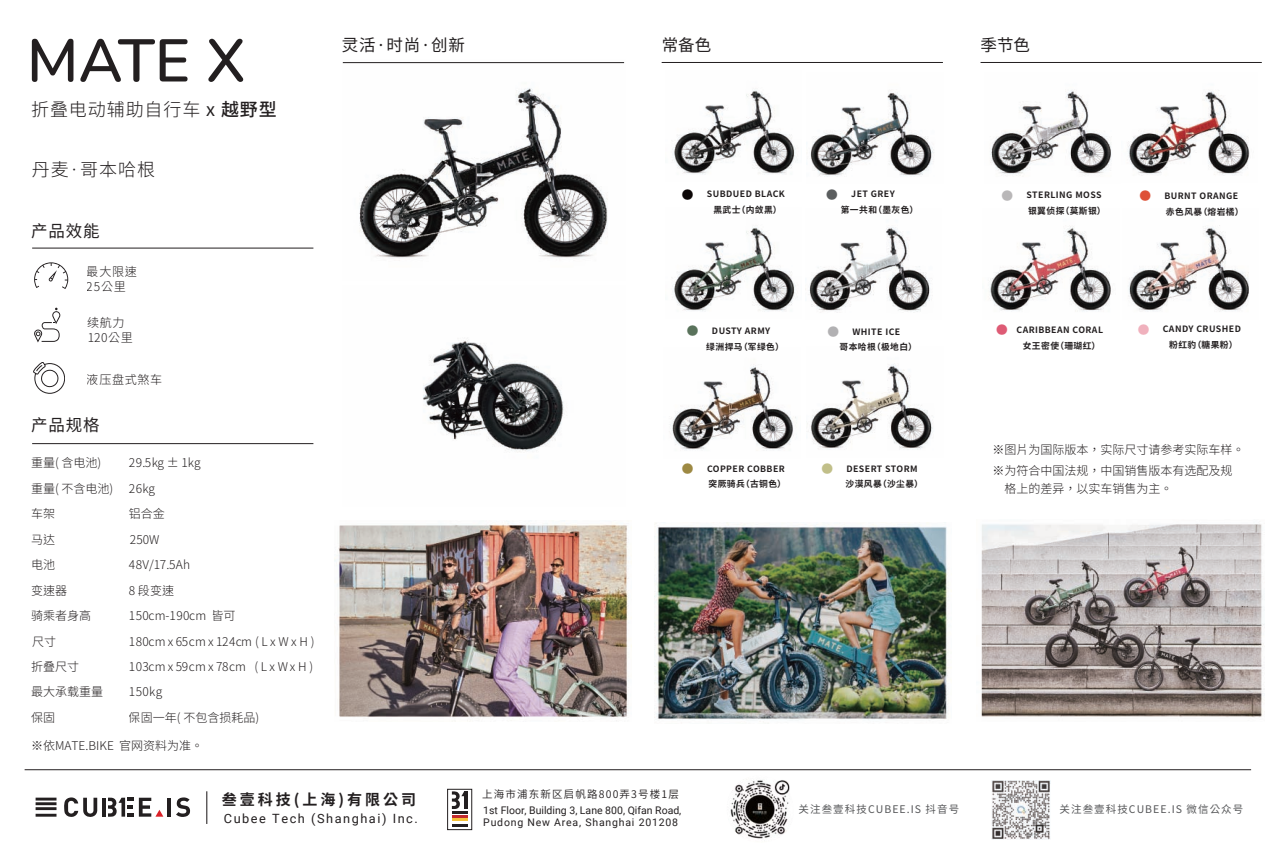
<style>
.page{position:relative;width:1285px;height:859px;background:#fff}
.page>*{position:absolute;margin:0;border:0;box-sizing:border-box;transform-origin:0 0}
.t1{font:600 60px "Nunito";color:#231f20}
.t2{font:300 18px "Noto Sans CJ Ktc";letter-spacing:.05em;color:#231f20}
.t3{font:16.5px "Noto Sans CJ Ktc";letter-spacing:.05em;color:#231f20}
.t4{font:700 15px "Noto Sans CJ Ktc";letter-spacing:.2em;color:#231f20}
.t5{font:12.75px "Roboto";letter-spacing:.12em;color:#231f20}
.t6{font:300 12.15px/25.3px "Noto Sans CJ Ktc";color:#231f20}
.t7{font:300 12.15px "Noto Sans CJ Ktc";letter-spacing:.02em;color:#231f20}
.t8{font:300 12.15px/14.9px "Noto Sans CJ Ktc";letter-spacing:.05em;color:#231f20}
.t9{font:10.5px "Roboto";color:#231f20}
.t10{font:10.5px "Noto Sans CJ Ktc";letter-spacing:.1em;color:#57585a}
.t11{font:10.5px "Roboto";letter-spacing:.075em;color:#231f20}
.t12{font:600 10.5px "Noto Sans CJ Ktc";letter-spacing:.11em;color:#231f20}
.t13{font:700 8.7px/15.6px "Noto Sans CJ Ktc";letter-spacing:.05em;color:#231f20}
.s1{font-weight:400}
.s2{font-weight:500}
.s3{font-weight:500;font-size:11.7px;color:#0c0707}
.s4{font-weight:500;font-size:11.7px;color:#5b5e5f}
.s5{font-weight:500;font-size:11.7px;color:#b9b7b8}
.s6{font-weight:500;font-size:11.7px;color:#de5137}
.s7{font-weight:500;font-size:11.7px;color:#59725b}
.s8{font-weight:500;font-size:11.7px;color:#b2b1b3}
.s9{font-weight:500;font-size:11.7px;color:#9d8943}
.s10{font-weight:500;font-size:11.7px;color:#c1bf89}
.s11{font-weight:500;font-size:11.7px;color:#de5b75}
.s12{font-weight:500;font-size:11.7px;color:#f0b1bd}
</style>
<div class="page">
<img style="left:672px;top:227px;width:124px;height:84px">
<img style="left:805px;top:227px;width:125px;height:86px">
<img style="left:670px;top:364px;width:126px;height:87px">
<img style="left:807px;top:363px;width:126px;height:87px">
<img style="left:990px;top:90px;width:260px;height:85px">
<img style="left:989px;top:226px;width:122px;height:85px">
<img style="left:1128px;top:225px;width:121px;height:87px">
<img style="left:343px;top:62px;width:282px;height:196px">
<img style="left:423px;top:340px;width:141px;height:112px">
<img style="left:334px;top:523px;width:295px;height:198px">
<img style="left:654px;top:522px;width:295px;height:200px">
<img style="left:981px;top:524px;width:282px;height:193px">
<img style="left:672px;top:90px;width:124px;height:84px">
<img style="left:810px;top:90px;width:124px;height:87px">
<hr style="left:25px;top:769px;width:1225px;height:1px;background:#231f20">
<svg style="left:34px;top:262px;width:34px;height:27px"></svg>
<svg style="left:34px;top:308px;width:26px;height:34px"></svg>
<svg style="left:33px;top:362px;width:32px;height:32px"></svg>
<hr style="left:32px;top:443px;width:281px;height:1px;background:#231f20">
<hr style="left:32px;top:248px;width:281px;height:1px;background:#231f20">
<hr style="left:661px;top:62px;width:281px;height:1px;background:#231f20">
<hr style="left:980px;top:62px;width:281px;height:1px;background:#231f20">
<hr style="left:343px;top:62px;width:281px;height:1px;background:#231f20">
<svg style="left:176px;top:797px;width:14px;height:20px"></svg>
<svg style="left:36px;top:798px;width:20px;height:2px"></svg>
<hr style="left:36px;top:802px;width:20px;height:3px;background:#231f20">
<svg style="left:36px;top:807px;width:20px;height:10px"></svg>
<svg style="left:64px;top:797px;width:33px;height:20px"></svg>
<hr style="left:102px;top:798px;width:4px;height:19px;background:#231f20">
<hr style="left:167px;top:798px;width:4px;height:19px;background:#231f20">
<svg style="left:108px;top:797px;width:55px;height:20px"></svg>
<hr style="left:206px;top:791px;width:1px;height:33px;background:#231f20">
<div style="left:447px;top:789px;width:25px;height:41px;border:1px solid #231f20"></div>
<svg style="left:452px;top:791px;width:15px;height:35px"></svg>
<hr style="left:464px;top:791px;width:3px;height:18px;background:#231f20">
<img style="left:991px;top:780px;width:59px;height:60px">
<img style="left:730px;top:780px;width:60px;height:59px">
<p class="t1" style="left:27px;top:18px;width:220px">MATE X</p>
<p class="t2" style="left:31px;top:100px;width:247px">折叠电动辅助自行车 <span class="s1">x</span> <span class="s2">越野型</span></p>
<p class="t2" style="left:32px;top:159px;width:125px">丹麦·哥本哈根</p>
<p class="t3" style="left:31px;top:222px;width:70px">产品效能</p>
<h3 class="t8" style="left:87px;top:264px;width:52px">最大限速<br>25公里</h3>
<h3 class="t8" style="left:87px;top:315px;width:47px">续航力<br>120公里</h3>
<h3 class="t6" style="left:87px;top:367px;width:77px">液压盘式煞车</h3>
<p class="t3" style="left:31px;top:416px;width:70px">产品规格</p>
<p class="t6" style="left:31px;top:450px;width:72px">重量( 含电池)</p>
<p class="t6" style="left:129px;top:450px;width:73px">29.5kg ± 1kg</p>
<p class="t6" style="left:31px;top:476px;width:84px">重量( 不含电池)</p>
<p class="t6" style="left:129px;top:476px;width:27px">26kg</p>
<p class="t6" style="left:31px;top:501px;width:25px">车架</p>
<p class="t6" style="left:129px;top:501px;width:37px">铝合金</p>
<p class="t6" style="left:31px;top:527px;width:25px">马达</p>
<p class="t6" style="left:130px;top:527px;width:31px">250W</p>
<p class="t6" style="left:31px;top:552px;width:25px">电池</p>
<p class="t6" style="left:129px;top:552px;width:63px">48V/17.5Ah</p>
<p class="t6" style="left:31px;top:578px;width:37px">变速器</p>
<p class="t6" style="left:32px;top:629px;width:25px">尺寸</p>
<p class="t7" style="left:129px;top:634px;width:187px">180cm x 65cm x 124cm ( L x W x H )</p>
<p class="t6" style="left:31px;top:654px;width:49px">折叠尺寸</p>
<p class="t7" style="left:129px;top:660px;width:186px">103cm x 59cm x 78cm ( L x W x H )</p>
<p class="t6" style="left:129px;top:578px;width:47px">8 段变速</p>
<p class="t6" style="left:31px;top:603px;width:62px">骑乘者身高</p>
<p class="t7" style="left:129px;top:609px;width:108px">150cm-190cm 皆可</p>
<p class="t6" style="left:31px;top:679px;width:74px">最大承载重量保固</p>
<p class="t6" style="left:31px;top:733px;width:174px">※依MATE.BIKE 官网资料为准。</p>
<p class="t6" style="left:129px;top:679px;width:132px">150kg<br>保固一年( 不包含损耗品)</p>
<p class="t3" style="left:342px;top:36px;width:125px">灵活·时尚·创新</p>
<p class="t3" style="left:661px;top:36px;width:51px">常备色</p>
<p class="t3" style="left:980px;top:36px;width:51px">季节色</p>
<p class="t13" style="left:713px;top:186px;width:73px;text-indent:-31px"><span class="s3">●</span> SUBDUED BLACK黑武士（内敛黑）</p>
<p class="t13" style="left:840px;top:186px;width:79px;text-indent:-15px"><span class="s4">●</span> JET GREY<br>第一共和（墨灰色）</p>
<p class="t13" style="left:1027px;top:187px;width:79px;text-indent:-27px"><span class="s5">●</span> STERLING MOSS银翼侦探（莫斯银）</p>
<p class="t13" style="left:1165px;top:188px;width:79px;text-indent:-27px"><span class="s6">●</span> BURNT ORANGE赤色风暴（熔岩橘）</p>
<p class="t13" style="left:706px;top:323px;width:79px;text-indent:-19px"><span class="s7">●</span> DUSTY ARMY<br>绿洲捍马（军绿色）</p>
<p class="t13" style="left:839px;top:324px;width:79px;text-indent:-12px"><span class="s8">●　</span>WHITE ICE<br>哥本哈根（极地白）</p>
<p class="t13" style="left:681px;top:461px;width:106px;text-align:right"><span class="s9">●</span> COPPER COBBER突厥骑兵（古铜色）</p>
<p class="t13" style="left:845px;top:461px;width:79px;text-indent:-24px"><span class="s10">●</span> DESERT STORM沙漠风暴（沙尘暴）</p>
<p class="t13" style="left:1022px;top:322px;width:82px;text-indent:-27px"><span class="s11">●</span> CARIBBEAN CORAL女王密使（珊瑚红）</p>
<p class="t13" style="left:1168px;top:321px;width:73px;text-indent:-31px"><span class="s12">●</span> CANDY CRUSHED粉红豹（糖果粉）</p>
<p class="t6" style="left:992px;top:439px;width:253px;line-height:21px">※图片为国际版本，实际尺寸请参考实际车样。※为符合中国法规，中国销售版本有选配及规</p>
<p class="t6" style="left:992px;top:476px;width:181px">　格上的差异，以实车销售为主。</p>
<p class="t4" style="left:222px;top:791px;width:196px">叁壹科技(上海)有限公司</p>
<p class="t5" style="left:224px;top:809px;width:195px">Cubee Tech (Shanghai) Inc.</p>
<p class="t12" style="left:482px;top:789px;width:198px">上海市浦东新区启帆路800弄3号楼1层</p>
<p class="t9" style="left:483px;top:803px;width:199px">1st Floor, Building 3, Lane 800, Qifan Road,</p>
<p class="t10" style="left:798px;top:803px;width:162px">关注叁壹科技CUBEE.IS 抖音号</p>
<p class="t10" style="left:1059px;top:803px;width:185px">关注叁壹科技CUBEE.IS 微信公众号</p>
<p class="t11" style="left:483px;top:815px;width:196px">Pudong New Area, Shanghai 201208</p>
</div>
